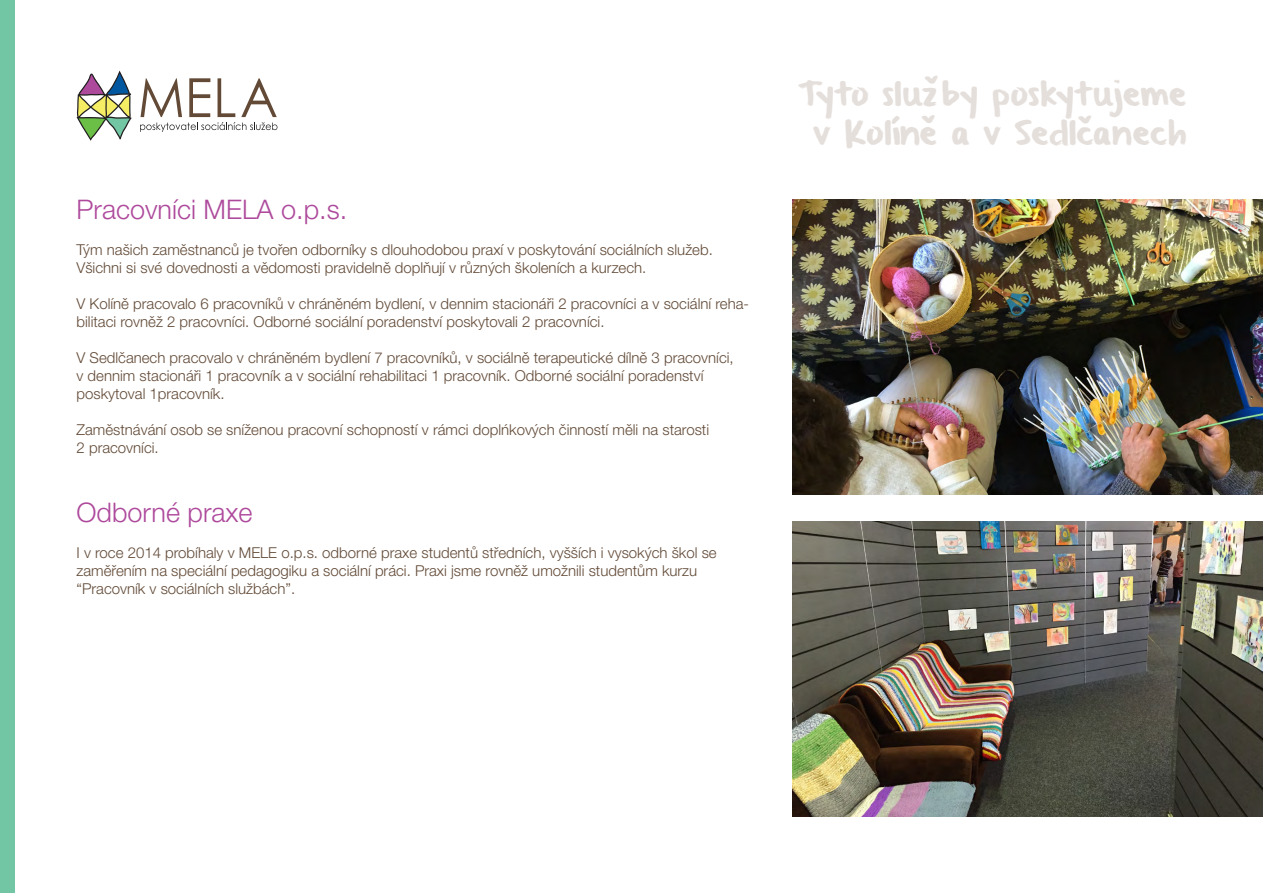
<style>
.page{position:relative;width:1263px;height:893px;background:#fff}
.page>*{position:absolute;margin:0;border:0;box-sizing:border-box;transform-origin:0 0}
.t1{font:27px/39px "From Where You Are";letter-spacing:.015em;color:#e5dfdb;text-align:center}
.t2{font:300 27px "Helvetica Neue LT Pro";color:#ae4a9c}
.t3{font:300 15px/18px "Helvetica Neue LT Pro";color:#624a37}
</style>
<div class="page">
<svg style="left:77px;top:71px;width:55px;height:70px"></svg>
<svg style="left:140px;top:78px;width:137px;height:54px"></svg>
<div style="left:0;top:0;width:15px;height:893px;background:#72c6a3"></div>
<img style="left:792px;top:200px;width:471px;height:294px">
<img style="left:792px;top:522px;width:471px;height:294px">
<h1 class="t2" style="left:77px;top:193px;width:272px">Pracovníci MELA o.p.s.</h1>
<p class="t3" style="left:77px;top:240px;width:638px">Tým našich zaměstnanců je tvořen odborníky s dlouhodobou praxí v poskytování sociálních služeb.<br>Všichni si své dovednosti a vědomosti pravidelně doplňují v různých školeních a kurzech.</p>
<p class="t3" style="left:77px;top:294px;width:674px">V Kolíně pracovalo 6 pracovníků v chráněném bydlení, v dennim stacionáři 2 pracovníci a v sociální reha&shy;bilitaci rovněž 2 pracovníci. Odborné sociální poradenství poskytovali 2 pracovníci.</p>
<p class="t3" style="left:77px;top:348px;width:659px">V Sedlčanech pracovalo v chráněném bydlení 7 pracovníků, v sociálně terapeutické dílně 3 pracovníci, v dennim stacionáři 1 pracovník a v sociální rehabilitaci 1 pracovník. Odborné sociální poradenství poskytoval 1pracovník.</p>
<p class="t3" style="left:77px;top:420px;width:634px">Zaměstnávání osob se sníženou pracovní schopností v rámci doplńkových činností měli na starosti<br>2 pracovníci.</p>
<h1 class="t2" style="left:77px;top:495px;width:178px">Odborné praxe</h1>
<p class="t3" style="left:77px;top:543px;width:642px">I v roce 2014 probíhaly v MELE o.p.s. odborné praxe studentů středních, vyšších i vysokých škol se zaměřením na speciální pedagogiku a sociální práci. Praxi jsme rovněž umožnili studentům kurzu “Pracovník v sociálních službách”.</p>
<h1 class="t1" style="left:798px;top:77px;width:390px">Tyto služby poskytujeme v Kolíně a v Sedlčanech</h1>
</div>
